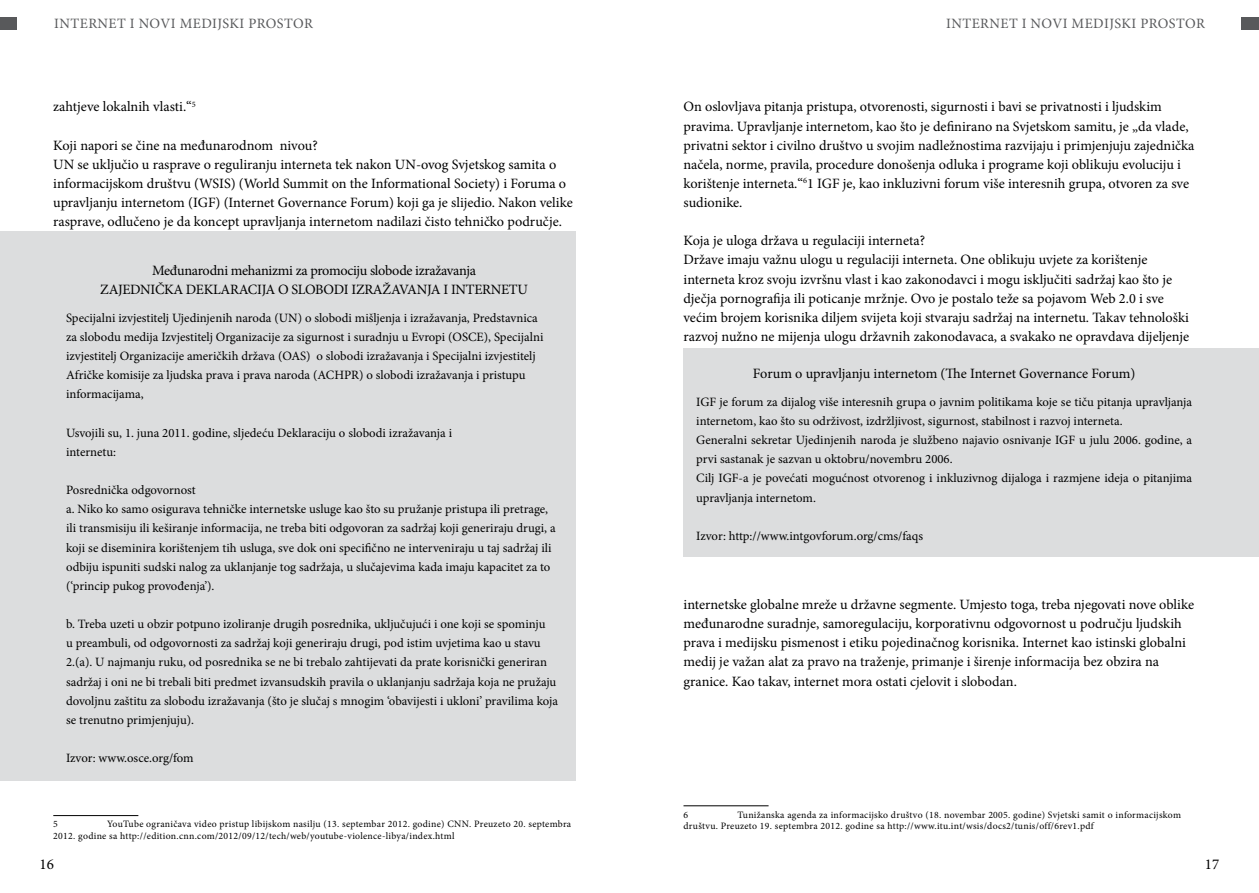
<style>
.page{position:relative;width:1259px;height:893px;background:#fff}
.page>*{position:absolute;margin:0;border:0;box-sizing:border-box;transform-origin:0 0}
.t1{font:15px "Minion Pro";color:#000}
.t2{font:14.25px/19.2px "Minion Pro";color:#000}
.t3{font:14.25px/19.2px "Minion Pro";letter-spacing:-.02em;color:#000;text-align:center}
.t4{font:14.25px "Minion Pro";letter-spacing:.025em;color:#58595b}
.t5{font:12.75px/19.2px "Minion Pro";color:#000}
.t6{font:9.75px/11.7px "Minion Pro";letter-spacing:.03em;color:#000}
</style>
<div class="page">
<div style="left:0;top:17px;width:17px;height:13px;background:#58595b"></div>
<div style="left:1242px;top:17px;width:17px;height:13px;background:#58595b"></div>
<div style="left:683px;top:349px;width:576px;height:208px;background:#dcddde"></div>
<div style="left:0;top:232px;width:575px;height:549px;background:#dcddde"></div>
<hr style="left:683px;top:805px;width:85px;height:1px;background:#000">
<hr style="left:53px;top:815px;width:85px;height:1px;background:#000">
<p class="t4" style="left:54px;top:14px;width:16px">Internet</p>
<p class="t4" style="left:130px;top:14px;width:185px">I NOVI MEDIJSKI PROSTOR</p>
<p class="t4" style="left:946px;top:14px;width:16px">Internet</p>
<p class="t4" style="left:1022px;top:14px;width:185px">I NOVI MEDIJSKI PROSTOR</p>
<p class="t2" style="left:53px;top:97px;width:144px">zahtjeve lokalnih vlasti.“<sup>5</sup></p>
<p class="t2" style="left:53px;top:136px;width:521px">Koji napori se čine na međunarodnom nivou?<br>UN se uključio u rasprave o reguliranju interneta tek nakon UN-ovog Svjetskog samita o informacijskom društvu (WSIS) (World Summit on the Informational Society) i Foruma o upravljanju internetom (IGF) (Internet Governance Forum) koji ga je slijedio. Nakon velike rasprave, odlučeno je da koncept upravljanja internetom nadilazi čisto tehničko područje.</p>
<p class="t3" style="left:100px;top:261px;width:429px">Međunarodni mehanizmi za promociju slobode izražavanja<br>ZAJEDNIČKA DEKLARACIJA O SLOBODI IZRAŽAVANJA I INTERNETU</p>
<p class="t5" style="left:66px;top:308px;width:479px">Specijalni izvjestitelj Ujedinjenih naroda (UN) o slobodi mišljenja i izražavanja, Predstavnica za slobodu medija Izvjestitelj Organizacije za sigurnost i suradnju u Evropi (OSCE), Specijalni izvjestitelj Organizacije američkih država (OAS) o slobodi izražavanja i Specijalni izvjestitelj Afričke komisije za ljudska prava i prava naroda (ACHPR) o slobodi izražavanja i pristupu informacijama,</p>
<p class="t5" style="left:66px;top:423px;width:387px">Usvojili su, 1. juna 2011. godine, sljedeću Deklaraciju o slobodi izražavanja i internetu:</p>
<p class="t5" style="left:66px;top:480px;width:491px">Posrednička odgovornost<br>a. Niko ko samo osigurava tehničke internetske usluge kao što su pružanje pristupa ili pretrage, ili transmisiju ili keširanje informacija, ne treba biti odgovoran za sadržaj koji generiraju drugi, a koji se diseminira korištenjem tih usluga, sve dok oni specifično ne interveniraju u taj sadržaj ili odbiju ispuniti sudski nalog za uklanjanje tog sadržaja, u slučajevima kada imaju kapacitet za to (‘princip pukog provođenja’).</p>
<p class="t5" style="left:66px;top:614px;width:493px">b. Treba uzeti u obzir potpuno izoliranje drugih posrednika, uključujući i one koji se spominju<br>u preambuli, od odgovornosti za sadržaj koji generiraju drugi, pod istim uvjetima kao u stavu 2.(a). U najmanju ruku, od posrednika se ne bi trebalo zahtijevati da prate korisnički generiran sadržaj i oni ne bi trebali biti predmet izvansudskih pravila o uklanjanju sadržaja koja ne pružaju dovoljnu zaštitu za slobodu izražavanja (što je slučaj s mnogim ‘obavijesti i ukloni’ pravilima koja se trenutno primjenjuju).</p>
<p class="t5" style="left:66px;top:748px;width:129px">Izvor: www.osce.org/fom</p>
<p class="t6" style="left:53px;top:818px;width:519px;text-indent:54px">YouTube ograničava video pristup libijskom nasilju (13. septembar 2012. godine) CNN. Preuzeto 20. septembra<br>2012. godine sa http://edition.cnn.com/2012/09/12/tech/web/youtube-violence-libya/index.html</p>
<p class="t6" style="left:53px;top:818px;width:6px">5</p>
<p class="t2" style="left:683px;top:97px;width:512px">On oslovljava pitanja pristupa, otvorenosti, sigurnosti i bavi se privatnosti i ljudskim pravima. Upravljanje internetom, kao što je definirano na Svjetskom samitu, je „da vlade, privatni sektor i civilno društvo u svojim nadležnostima razvijaju i primjenjuju zajednička načela, norme, pravila, procedure donošenja odluka i programe koji oblikuju evoluciju i korištenje interneta.“<sup>6</sup>1 IGF je, kao inkluzivni forum više interesnih grupa, otvoren za sve sudionike.</p>
<p class="t2" style="left:683px;top:231px;width:507px">Koja je uloga država u regulaciji interneta?<br>Države imaju važnu ulogu u regulaciji interneta. One oblikuju uvjete za korištenje interneta kroz svoju izvršnu vlast i kao zakonodavci i mogu isključiti sadržaj kao što je dječja pornografija ili poticanje mržnje. Ovo je postalo teže sa pojavom Web 2.0 i sve većim brojem korisnika diljem svijeta koji stvaraju sadržaj na internetu. Takav tehnološki razvoj nužno ne mijenja ulogu državnih zakonodavaca, a svakako ne opravdava dijeljenje</p>
<p class="t2" style="left:753px;top:364px;width:384px">Forum o upravljanju internetom (The Internet Governance Forum)</p>
<p class="t5" style="left:696px;top:392px;width:497px">IGF je forum za dijalog više interesnih grupa o javnim politikama koje se tiču pitanja upravljanja internetom, kao što su održivost, izdržljivost, sigurnost, stabilnost i razvoj interneta.<br>Generalni sekretar Ujedinjenih naroda je službeno najavio osnivanje IGF u julu 2006. godine, a prvi sastanak je sazvan u oktobru/novembru 2006.<br>Cilj IGF-a je povećati mogućnost otvorenog i inkluzivnog dijaloga i razmjene ideja o pitanjima upravljanja internetom.</p>
<p class="t5" style="left:696px;top:526px;width:228px">Izvor: http://www.intgovforum.org/cms/faqs</p>
<p class="t2" style="left:683px;top:595px;width:512px">internetske globalne mreže u državne segmente. Umjesto toga, treba njegovati nove oblike međunarodne suradnje, samoregulaciju, korporativnu odgovornost u području ljudskih prava i medijsku pismenost i etiku pojedinačnog korisnika. Internet kao istinski globalni medij je važan alat za pravo na traženje, primanje i širenje informacija bez obzira na granice. Kao takav, internet mora ostati cjelovit i slobodan.</p>
<p class="t6" style="left:683px;top:809px;width:499px;text-indent:54px">Tunižanska agenda za informacijsko društvo (18. novembar 2005. godine) Svjetski samit o informacijskom društvu. Preuzeto 19. septembra 2012. godine sa http://www.itu.int/wsis/docs2/tunis/off/6rev1.pdf</p>
<p class="t6" style="left:683px;top:809px;width:6px">6</p>
<p class="t1" style="left:40px;top:855px;width:16px">16</p>
<p class="t1" style="left:1205px;top:855px;width:16px">17</p>
</div>
